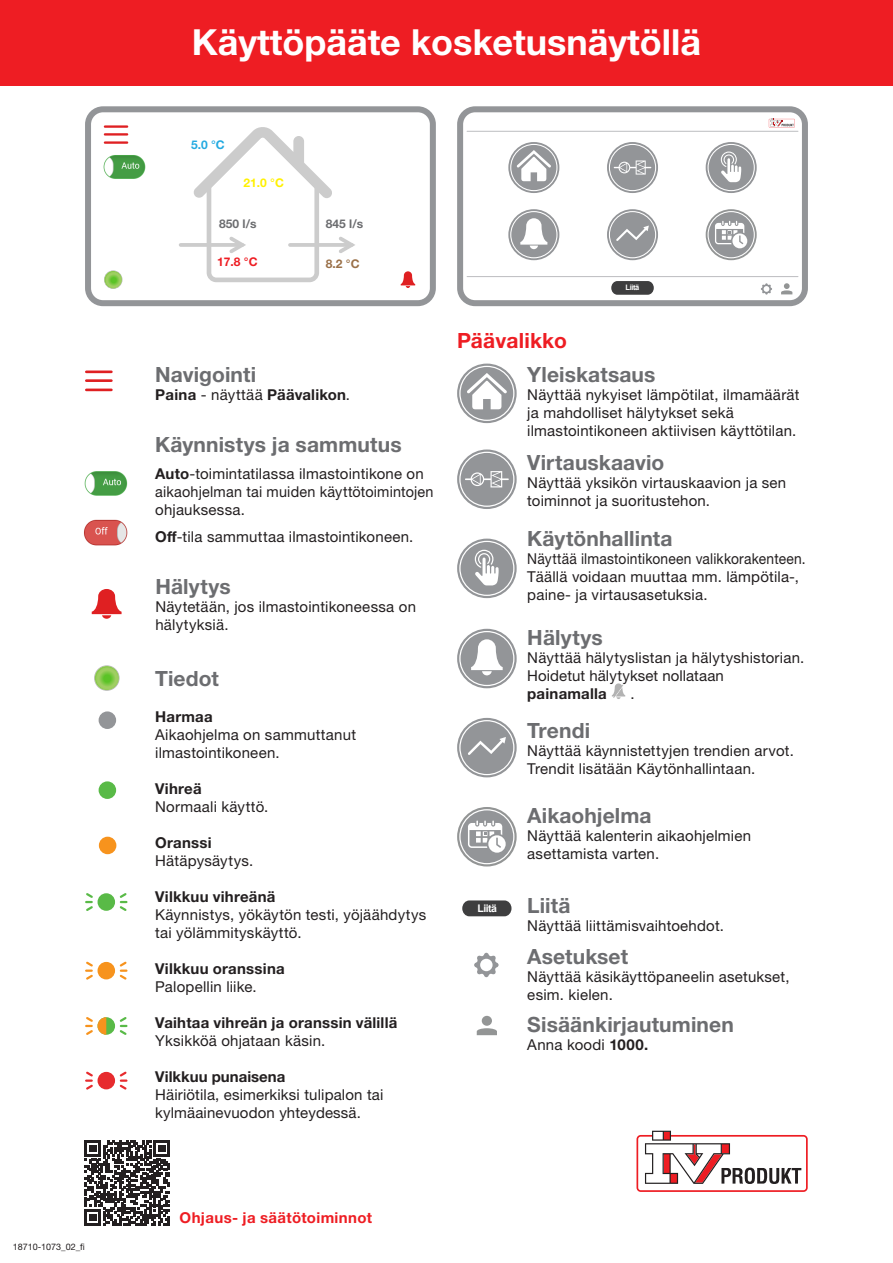
<style>
.page{position:relative;width:893px;height:1263px;background:#fff}
.page>*{position:absolute;margin:0;border:0;box-sizing:border-box;transform-origin:0 0}
.t1{font:700 36px "Helvetica Neue LTW1 G";color:#fff}
.Underrubrik{font:700 21px "Helvetica Neue LTW1 G";letter-spacing:.005em;color:#6c6d70}
.t2{font:700 21px "Helvetica Neue LTW1 G";letter-spacing:.01em;color:#ee1d23}
.text_SV{font:15px/18px "Helvetica Neue LTW1 G";letter-spacing:.015em;color:#231f20}
.text_SV-2{font:700 15px/18px "Helvetica Neue LTW1 G";letter-spacing:.015em;color:#231f20}
.text_SV-3{font:15px/18px "Helvetica Neue LTW1 G";letter-spacing:.015em;color:#231f20;scale:.92 1}
.text_SV-4{font:700 15px "Helvetica Neue LTW1 G";letter-spacing:.025em;color:#ee1d23}
.t3{font:700 12px "Helvetica Neue LTW1 G";color:#6c6d70}
.t4{font:700 12px "Helvetica Neue LTW1 G";color:#fff101}
.t5{font:700 12px "Helvetica Neue LTW1 G";color:#ee1d23}
.t6{font:700 12px "Helvetica Neue LTW1 G";color:#24aae1}
.t7{font:700 12px "Helvetica Neue LTW1 G";color:#9a7048}
.t8{font:700 10.5px "Arial";letter-spacing:-.05em;color:#fff}
.t9{font:9px "Helvetica Neue LTW1 G";color:#231f20}
.t10{font:700 7.5px "Arial";letter-spacing:-.05em;color:#fff}
.s1{font-weight:400}
.s2{font-weight:700}
</style>
<div class="page">
<div style="left:0;top:0;width:893px;height:85px;background:#ee1d23"></div>
<svg style="left:636px;top:1131px;width:172px;height:61px"></svg>
<svg style="left:769px;top:118px;width:26px;height:9px"></svg>
<img style="left:84px;top:471px;width:44px;height:25px">
<img style="left:84px;top:519px;width:44px;height:27px">
<div style="left:99px;top:711px;width:17px;height:18px;background:#939598;border-radius:50%"></div>
<div style="left:99px;top:781px;width:17px;height:18px;background:#59ba47;border-radius:50%"></div>
<div style="left:98px;top:893px;width:17px;height:18px;background:#59ba47;border-radius:50%"></div>
<svg style="left:119px;top:893px;width:9px;height:18px"></svg>
<svg style="left:85px;top:893px;width:8px;height:18px"></svg>
<div style="left:99px;top:837px;width:17px;height:17px;background:#f7931d;border-radius:50%"></div>
<div style="left:98px;top:962px;width:17px;height:17px;background:#f7931d;border-radius:50%"></div>
<svg style="left:119px;top:961px;width:9px;height:19px"></svg>
<svg style="left:85px;top:961px;width:8px;height:19px"></svg>
<div style="left:98px;top:1072px;width:17px;height:17px;background:#e72b2e;border-radius:50%"></div>
<svg style="left:119px;top:1071px;width:9px;height:19px"></svg>
<svg style="left:85px;top:1071px;width:8px;height:19px"></svg>
<svg style="left:119px;top:1017px;width:9px;height:18px"></svg>
<svg style="left:98px;top:1017px;width:17px;height:18px"></svg>
<svg style="left:85px;top:1017px;width:21px;height:18px"></svg>
<div style="left:94px;top:665px;width:26px;height:26px;border:1px solid #b4b4b4;border-radius:50%"></div>
<svg style="left:95px;top:666px;width:24px;height:24px"></svg>
<div style="left:611px;top:281px;width:43px;height:14px;background:#3e3e3f;border-radius:6px"></div>
<svg style="left:508px;top:142px;width:51px;height:51px"></svg>
<svg style="left:607px;top:209px;width:51px;height:51px"></svg>
<svg style="left:706px;top:142px;width:51px;height:51px"></svg>
<svg style="left:706px;top:209px;width:51px;height:51px"></svg>
<svg style="left:508px;top:209px;width:51px;height:51px"></svg>
<svg style="left:607px;top:142px;width:51px;height:51px"></svg>
<svg style="left:761px;top:283px;width:11px;height:12px"></svg>
<svg style="left:781px;top:283px;width:11px;height:11px"></svg>
<svg style="left:457px;top:364px;width:60px;height:59px"></svg>
<svg style="left:457px;top:718px;width:60px;height:59px"></svg>
<svg style="left:457px;top:539px;width:60px;height:59px"></svg>
<svg style="left:457px;top:807px;width:60px;height:59px"></svg>
<svg style="left:457px;top:629px;width:60px;height:59px"></svg>
<svg style="left:457px;top:449px;width:60px;height:60px"></svg>
<img style="left:103px;top:155px;width:43px;height:24px">
<svg style="left:401px;top:271px;width:14px;height:17px"></svg>
<div style="left:85px;top:106px;width:351px;height:200px;border:6px solid #939598;border-radius:15px"></div>
<div style="left:457px;top:106px;width:351px;height:200px;border:6px solid #939598;border-radius:15px"></div>
<div style="left:104px;top:270px;width:18px;height:19px;border:1px solid #b4b4b4;border-radius:50%"></div>
<svg style="left:104px;top:271px;width:18px;height:17px"></svg>
<hr style="left:105px;top:125px;width:22px;height:3px;background:#df2022">
<hr style="left:105px;top:133px;width:22px;height:3px;background:#df2022">
<hr style="left:105px;top:141px;width:22px;height:3px;background:#df2022">
<hr style="left:181px;top:243px;width:61px;height:4px;background:#ccc">
<svg style="left:193px;top:127px;width:162px;height:155px"></svg>
<hr style="left:86px;top:370px;width:25px;height:3px;background:#df2022">
<hr style="left:86px;top:379px;width:25px;height:3px;background:#df2022">
<hr style="left:86px;top:389px;width:25px;height:2px;background:#df2022">
<div style="left:482px;top:1016px;width:10px;height:10px;background:#939595;border-radius:50%"></div>
<svg style="left:477px;top:1028px;width:20px;height:7px"></svg>
<svg style="left:474px;top:953px;width:25px;height:24px"></svg>
<hr style="left:467px;top:276px;width:331px;height:1px;background:#bcbdc0">
<hr style="left:467px;top:131px;width:331px;height:1px;background:#bcbdc0">
<svg style="left:85px;top:1140px;width:85px;height:85px"></svg>
<svg style="left:92px;top:589px;width:30px;height:30px"></svg>
<svg style="left:612px;top:683px;width:13px;height:16px"></svg>
<div style="left:462px;top:900px;width:49px;height:16px;background:#3e3e3f;border-radius:7px"></div>
<p class="t9" style="left:13px;top:1241px;width:74px">18710-1073_02_fi</p>
<p class="t1" style="left:192px;top:20px;width:511px">Käyttöpääte kosketusnäytöllä</p>
<p class="t6" style="left:191px;top:137px;width:35px">5.0 °C</p>
<p class="t4" style="left:244px;top:176px;width:42px">21.0 °C</p>
<p class="t3" style="left:219px;top:216px;width:39px">850 l/s</p>
<p class="t3" style="left:326px;top:216px;width:39px">845 l/s</p>
<p class="t7" style="left:326px;top:256px;width:35px">8.2 °C</p>
<p class="t5" style="left:217px;top:254px;width:42px">17.8 °C</p>
<p class="Underrubrik" style="left:155px;top:361px;width:103px">Navigointi</p>
<p class="text_SV-2" style="left:155px;top:385px;width:196px">Paina <span class="s1">- näyttää</span> Päävalikon<span class="s1">.</span></p>
<p class="Underrubrik" style="left:155px;top:431px;width:248px">Käynnistys ja sammutus</p>
<p class="text_SV" style="left:155px;top:464px;width:280px"><span class="s2">Auto</span>-toimintatilassa ilmastointikone on aikaohjelman tai muiden käyttötoimintojen ohjauksessa.</p>
<p class="text_SV" style="left:155px;top:527px;width:260px"><span class="s2">Off</span>-tila sammuttaa ilmastointikoneen.</p>
<p class="Underrubrik" style="left:155px;top:574px;width:77px">Hälytys</p>
<p class="text_SV" style="left:155px;top:598px;width:262px">Näytetään, jos ilmastointikoneessa on hälytyksiä.</p>
<p class="Underrubrik" style="left:155px;top:665px;width:65px">Tiedot</p>
<p class="text_SV" style="left:155px;top:707px;width:202px"><span class="s2">Harmaa<br></span>Aikaohjelma on sammuttanut ilmastointikoneen.</p>
<p class="text_SV" style="left:155px;top:779px;width:115px"><span class="s2">Vihreä<br></span>Normaali käyttö.</p>
<p class="text_SV" style="left:155px;top:833px;width:99px"><span class="s2">Oranssi<br></span>Hätäpysäytys.</p>
<p class="text_SV" style="left:155px;top:887px;width:273px"><span class="s2">Vilkkuu vihreänä<br></span>Käynnistys, yökäytön testi, yöjäähdytys tai yölämmityskäyttö.</p>
<p class="text_SV-2" style="left:155px;top:959px;width:131px">Vilkkuu oranssina<br><span class="s1">Palopellin liike.</span></p>
<p class="text_SV-2" style="left:155px;top:1013px;width:244px">Vaihtaa vihreän ja oranssin välillä<br><span class="s1">Yksikköä ohjataan käsin.</span></p>
<p class="text_SV" style="left:155px;top:1067px;width:230px"><span class="s2">Vilkkuu punaisena<br></span>Häiriötila, esimerkiksi tulipalon tai kylmäainevuodon yhteydessä.</p>
<p class="t2" style="left:457px;top:327px;width:111px">Päävalikko</p>
<p class="t10" style="left:626px;top:282px;width:15px">Liitä</p>
<p class="Underrubrik" style="left:527px;top:361px;width:130px">Yleiskatsaus</p>
<p class="text_SV" style="left:527px;top:385px;width:274px">Näyttää nykyiset lämpötilat, ilmamäärät ja mahdolliset hälytykset sekä ilmastointikoneen aktiivisen käyttötilan.</p>
<p class="Underrubrik" style="left:527px;top:449px;width:139px">Virtauskaavio</p>
<p class="text_SV" style="left:527px;top:473px;width:260px">Näyttää yksikön virtauskaavion ja sen toiminnot ja suoritustehon.</p>
<p class="Underrubrik" style="left:527px;top:526px;width:147px">Käytönhallinta</p>
<p class="text_SV-3" style="left:527px;top:550px;width:304px">Näyttää ilmastointikoneen valikkorakenteen.<br>Täällä voidaan muuttaa mm. lämpötila-, paine- ja virtausasetuksia.</p>
<p class="Underrubrik" style="left:527px;top:625px;width:77px">Hälytys</p>
<p class="text_SV" style="left:527px;top:649px;width:279px">Näyttää hälytyslistan ja hälytyshistorian.<br>Hoidetut hälytykset nollataan <span class="s2">painamalla</span></p>
<p class="text_SV" style="left:630px;top:685px;width:6px">.</p>
<p class="Underrubrik" style="left:527px;top:717px;width:64px">Trendi</p>
<p class="text_SV" style="left:527px;top:741px;width:268px">Näyttää käynnistettyjen trendien arvot.<br>Trendit lisätään Käytönhallintaan.</p>
<p class="Underrubrik" style="left:527px;top:803px;width:126px">Aikaohjelma</p>
<p class="text_SV" style="left:527px;top:827px;width:225px">Näyttää kalenterin aikaohjelmien asettamista varten.</p>
<p class="t8" style="left:477px;top:900px;width:21px">Liitä</p>
<p class="Underrubrik" style="left:527px;top:893px;width:45px">Liitä</p>
<p class="text_SV" style="left:527px;top:917px;width:198px">Näyttää liittämisvaihtoehdot.</p>
<p class="Underrubrik" style="left:527px;top:944px;width:102px">Asetukset</p>
<p class="text_SV" style="left:527px;top:968px;width:264px">Näyttää käsikäyttöpaneelin asetukset, esim. kielen.</p>
<p class="Underrubrik" style="left:527px;top:1012px;width:208px">Sisäänkirjautuminen</p>
<p class="text_SV" style="left:527px;top:1036px;width:123px">Anna koodi <span class="s2">1000.</span></p>
<p class="text_SV-4" style="left:180px;top:1208px;width:194px">Ohjaus- ja säätötoiminnot</p>
</div>
